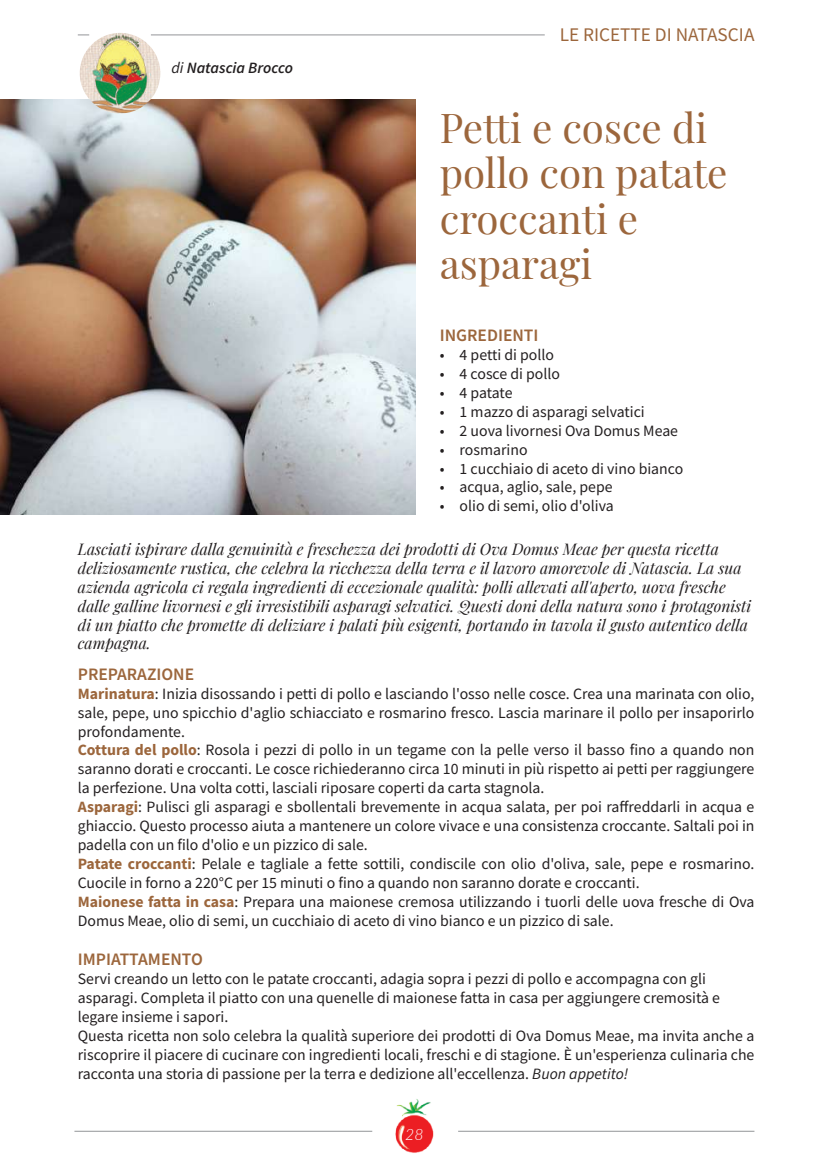
<style>
.page{position:relative;width:819px;height:1166px;background:#fff}
.page>*{position:absolute;margin:0;border:0;box-sizing:border-box;transform-origin:0 0}
.t1{font:40.25px/45.5px "Playfair Display";color:#9c663c}
.t2{font:19.25px "Source Sans Pro";color:#9c663c}
.t3{font:600 17.5px "Source Sans Pro";color:#9c663c}
.t4{font:15.75px/18.9px "Source Sans Pro";color:#231f20}
.t5{font:italic 15.75px/18.9px "Playfair Display";color:#231f20}
.t6{font:italic 600 15.75px "Source Sans Pro";color:#231f20}
.t7{font:italic 300 15.75px "Lato";color:#fff}
.s1{font-weight:400}
.s2{font-weight:700;color:#9c663c}
.s3{font-style:italic}
</style>
<div class="page">
<img style="left:395px;top:1099px;width:39px;height:54px">
<hr style="left:74px;top:1131px;width:298px;height:1px;background:#939598">
<hr style="left:458px;top:1131px;width:296px;height:1px;background:#939598">
<hr style="left:151px;top:34px;width:393px;height:1px;background:#939598">
<img style="left:0;top:99px;width:415px;height:416px">
<img style="left:80px;top:33px;width:80px;height:80px;border-radius:40px">
<p class="t6" style="left:171px;top:57px;width:123px"><span class="s1">di</span> Natascia Brocco</p>
<p class="t2" style="left:559px;top:22px;width:196px">LE RICETTE DI NATASCIA</p>
<h1 class="t1" style="left:440px;top:102px;width:289px">Petti e cosce di pollo con patate croccanti e asparagi</h1>
<p class="t3" style="left:440px;top:324px;width:100px">INGREDIENTI</p>
<p class="t4" style="left:440px;top:345px;width:116px">• 4 petti di pollo</p>
<p class="t4" style="left:440px;top:364px;width:122px">• 4 cosce di pollo</p>
<p class="t4" style="left:440px;top:383px;width:74px">• 4 patate</p>
<p class="t4" style="left:440px;top:402px;width:206px">• 1 mazzo di asparagi selvatici</p>
<p class="t4" style="left:440px;top:421px;width:240px">• 2 uova livornesi Ova Domus Meae</p>
<p class="t4" style="left:440px;top:440px;width:89px">• rosmarino</p>
<p class="t4" style="left:440px;top:459px;width:245px">• 1 cucchiaio di aceto di vino bianco</p>
<p class="t4" style="left:440px;top:478px;width:174px">• acqua, aglio, sale, pepe</p>
<p class="t4" style="left:440px;top:496px;width:175px">• olio di semi, olio d'oliva</p>
<p class="t5" style="left:78px;top:538px;width:675px">Lasciati ispirare dalla genuinità e freschezza dei prodotti di Ova Domus Meae per questa ricetta deliziosamente rustica, che celebra la ricchezza della terra e il lavoro amorevole di Natascia. La sua azienda agricola ci regala ingredienti di eccezionale qualità: polli allevati all'aperto, uova fresche dalle galline livornesi e gli irresistibili asparagi selvatici. Questi doni della natura sono i protagonisti di un piatto che promette di deliziare i palati più esigenti, portando in tavola il gusto autentico della campagna.</p>
<p class="t3" style="left:78px;top:662px;width:118px">PREPARAZIONE</p>
<p class="t4" style="left:78px;top:684px;width:678px"><span class="s2">Marinatura</span>: Inizia disossando i petti di pollo e lasciando l'osso nelle cosce. Crea una marinata con olio, sale, pepe, uno spicchio d'aglio schiacciato e rosmarino fresco. Lascia marinare il pollo per insaporirlo profondamente.<br><span class="s2">Cottura del pollo</span>: Rosola i pezzi di pollo in un tegame con la pelle verso il basso fino a quando non saranno dorati e croccanti. Le cosce richiederanno circa 10 minuti in più rispetto ai petti per raggiungere la perfezione. Una volta cotti, lasciali riposare coperti da carta stagnola.<br><span class="s2">Asparagi</span>: Pulisci gli asparagi e sbollentali brevemente in acqua salata, per poi raffreddarli in acqua e ghiaccio. Questo processo aiuta a mantenere un colore vivace e una consistenza croccante. Saltali poi in padella con un filo d'olio e un pizzico di sale.<br><span class="s2">Patate croccanti</span>: Pelale e tagliale a fette sottili, condiscile con olio d'oliva, sale, pepe e rosmarino.<br>Cuocile in forno a 220°C per 15 minuti o fino a quando non saranno dorate e croccanti.<br><span class="s2">Maionese fatta in casa</span>: Prepara una maionese cremosa utilizzando i tuorli delle uova fresche di Ova Domus Meae, olio di semi, un cucchiaio di aceto di vino bianco e un pizzico di sale.</p>
<p class="t3" style="left:78px;top:948px;width:127px">IMPIATTAMENTO</p>
<p class="t4" style="left:78px;top:969px;width:678px">Servi creando un letto con le patate croccanti, adagia sopra i pezzi di pollo e accompagna con gli asparagi. Completa il piatto con una quenelle di maionese fatta in casa per aggiungere cremosità e legare insieme i sapori.<br>Questa ricetta non solo celebra la qualità superiore dei prodotti di Ova Domus Meae, ma invita anche a riscoprire il piacere di cucinare con ingredienti locali, freschi e di stagione. È un'esperienza culinaria che racconta una storia di passione per la terra e dedizione all'eccellenza. <span class="s3">Buon appetito!</span></p>
<p class="t7" style="left:405px;top:1123px;width:20px">28</p>
</div>
